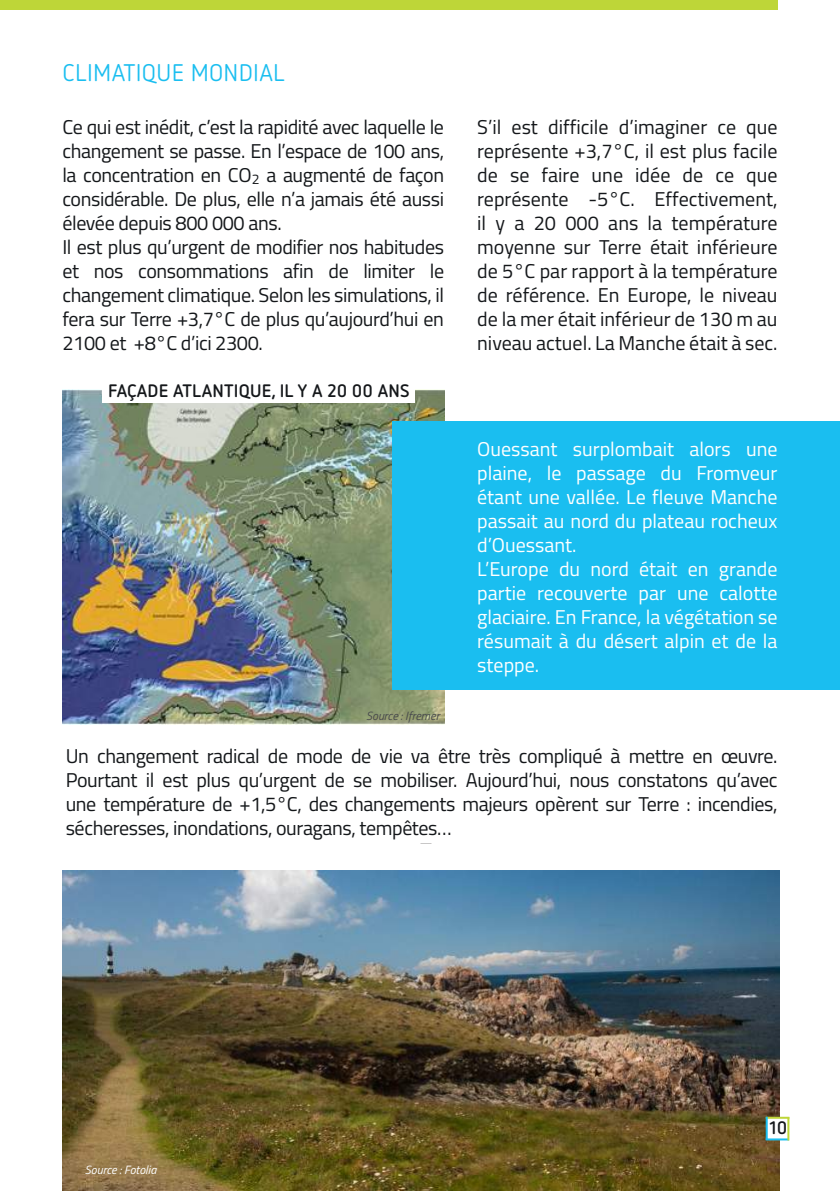
<style>
.page{position:relative;width:840px;height:1191px;background:#fff}
.page>*{position:absolute;margin:0;border:0;box-sizing:border-box;transform-origin:0 0}
.t1{font:24px "Netto OT";letter-spacing:.01em;color:#1abef0}
.t2{font:20px/24px "Titillium";letter-spacing:-.02em;color:#14171a;text-align:justify}
.t3{font:20px/24px "Titillium";color:#fff}
.t4{font:700 18px "Netto OT";letter-spacing:.01em;color:#14171a}
.t5{font:italic 12px "Titillium";color:#484a4c}
.t6{font:italic 12px "Titillium";color:#fff}
</style>
<div class="page">
<img style="left:62px;top:389px;width:382px;height:335px">
<div style="left:102px;top:369px;width:312px;height:34px;background:#fff"></div>
<div style="left:392px;top:421px;width:447px;height:269px;background:#1abef0"></div>
<div style="left:0;top:0;width:777px;height:10px;background:#bed638"></div>
<img style="left:62px;top:870px;width:717px;height:321px">
<div style="left:766px;top:1118px;width:21px;height:21px;background:#fff"></div>
<hr style="left:765px;top:1138px;width:23px;height:2px;background:#1abef0">
<hr style="left:765px;top:1116px;width:24px;height:2px;background:#bed638">
<hr style="left:765px;top:1116px;width:2px;height:24px;background:#1abef0">
<hr style="left:787px;top:1117px;width:2px;height:23px;background:#bed638">
<p class="t1" style="left:62px;top:58px;width:224px">CLIMATIQUE MONDIAL</p>
<p class="t2" style="left:62px;top:114px;width:383px;text-align:left">Ce qui est inédit, c’est la rapidité avec laquelle le changement se passe. En l’espace de 100 ans, la concentration en CO<sub>2</sub> a augmenté de façon considérable. De plus, elle n’a jamais été aussi élevée depuis 800 000 ans.<br>Il est plus qu’urgent de modifier nos habitudes et nos consommations afin de limiter le changement climatique. Selon les simulations, il fera sur Terre +3,7°C de plus qu’aujourd’hui en 2100 et +8°C d’ici 2300.</p>
<p class="t2" style="left:477px;top:114px;width:302px">S’il est difficile d’imaginer ce que représente +3,7°C, il est plus facile de se faire une idée de ce que représente -5°C. Effectivement, il y a 20 000 ans la température moyenne sur Terre était inférieure de 5°C par rapport à la température de référence. En Europe, le niveau de la mer était inférieur de 130 m au niveau actuel. La Manche était à sec.</p>
<p class="t4" style="left:108px;top:379px;width:302px">FAÇADE ATLANTIQUE, IL Y A 20 00 ANS</p>
<p class="t5" style="left:366px;top:707px;width:75px">Source : Ifremer</p>
<p class="t3" style="left:477px;top:436px;width:302px">Ouessant surplombait alors une plaine, le passage du Fromveur étant une vallée. Le fleuve Manche passait au nord du plateau rocheux d’Ouessant.<br>L’Europe du nord était en grande partie recouverte par une calotte glaciaire. En France, la végétation se résumait à du désert alpin et de la steppe.</p>
<p class="t2" style="left:66px;top:743px;width:713px">Un changement radical de mode de vie va être très compliqué à mettre en œuvre.<br>Pourtant il est plus qu’urgent de se mobiliser. Aujourd’hui, nous constatons qu’avec une température de +1,5°C, des changements majeurs opèrent sur Terre : incendies, sécheresses, inondations, ouragans, tempêtes…</p>
<p class="t6" style="left:85px;top:1161px;width:73px">Source : Fotolia</p>
<p class="t4" style="left:769px;top:1116px;width:19px">10</p>
</div>
